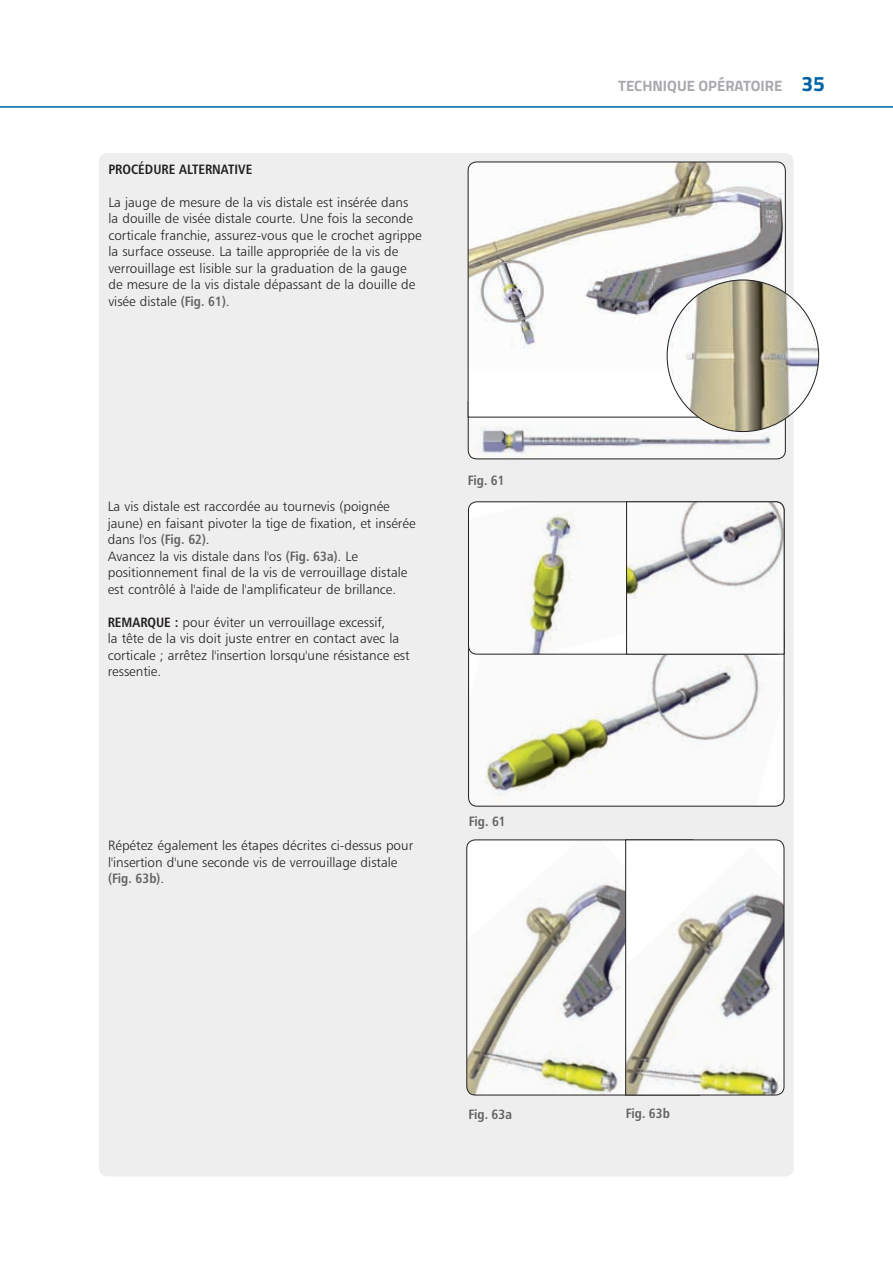
<style>
.page{position:relative;width:893px;height:1263px;background:#fff}
.page>*{position:absolute;margin:0;border:0;box-sizing:border-box;transform-origin:0 0}
.t1{font:700 15px "Titillium";color:#a8a9ad}
.t2{font:13.5px/16.5px "Humanist 777 BT Light B";color:#231f20}
.t3{font:13.5px "Humanist 777 BT Bold Condensed B";color:#636366}
.t4{font:13.5px "Humanist 777 BT Bold Condensed B";color:#231f20}
.s1{font-family:"Humanist 777 BT Bold Condensed B";color:#636366}
.s2{font-family:"Humanist 777 BT Bold Condensed B"}
.s3{font-family:"Humanist 777 BT Light B";color:#231f20}
.s4{font-size:21px;color:#0063a4}
</style>
<div class="page">
<hr style="left:0;top:106px;width:893px;height:2px;background:#0063a4">
<div style="left:99px;top:153px;width:695px;height:1023px;background:#eeeeef;border-radius:9px"></div>
<svg style="left:468px;top:654px;width:317px;height:153px"></svg>
<svg style="left:467px;top:418px;width:319px;height:42px"></svg>
<img style="left:468px;top:502px;width:158px;height:152px">
<svg style="left:626px;top:501px;width:159px;height:154px"></svg>
<svg style="left:466px;top:839px;width:159px;height:257px"></svg>
<svg style="left:625px;top:839px;width:160px;height:257px"></svg>
<svg style="left:467px;top:161px;width:319px;height:257px"></svg>
<img style="left:667px;top:280px;width:152px;height:152px;border-radius:76px">
<p class="t4" style="left:108px;top:161px;width:146px">PROCÉDURE ALTERNATIVE</p>
<p class="t2" style="left:108px;top:194px;width:315px">La jauge de mesure de la vis distale est insérée dans<br>la douille de visée distale courte. Une fois la seconde corticale franchie, assurez-vous que le crochet agrippe la surface osseuse. La taille appropriée de la vis de verrouillage est lisible sur la graduation de la gauge de mesure de la vis distale dépassant de la douille de visée distale <span class="s1">(Fig. 61)</span>.</p>
<p class="t2" style="left:108px;top:498px;width:309px">La vis distale est raccordée au tournevis (poignée jaune) en faisant pivoter la tige de fixation, et insérée dans l'os <span class="s1">(Fig. 62)</span>.<br>Avancez la vis distale dans l'os <span class="s1">(Fig. 63a)</span>. Le positionnement final de la vis de verrouillage distale est contrôlé à l'aide de l'amplificateur de brillance.</p>
<p class="t2" style="left:108px;top:614px;width:303px"><span class="s2">REMARQUE :</span> pour éviter un verrouillage excessif,<br>la tête de la vis doit juste entrer en contact avec la corticale ; arrêtez l'insertion lorsqu'une résistance est ressentie.</p>
<p class="t3" style="left:468px;top:472px;width:38px">Fig. 61</p>
<p class="t2" style="left:108px;top:837px;width:306px">Répétez également les étapes décrites ci-dessus pour l'insertion d'une seconde vis de verrouillage distale</p>
<p class="t3" style="left:108px;top:870px;width:57px">(Fig. 63b)<span class="s3">.</span></p>
<p class="t3" style="left:469px;top:813px;width:38px">Fig. 61</p>
<p class="t1" style="left:618px;top:74px;width:208px">TECHNIQUE OPÉRATOIRE <span class="s4">35</span></p>
<p class="t3" style="left:468px;top:1105px;width:45px">Fig. 63a</p>
<p class="t3" style="left:626px;top:1104px;width:46px">Fig. 63b</p>
</div>
